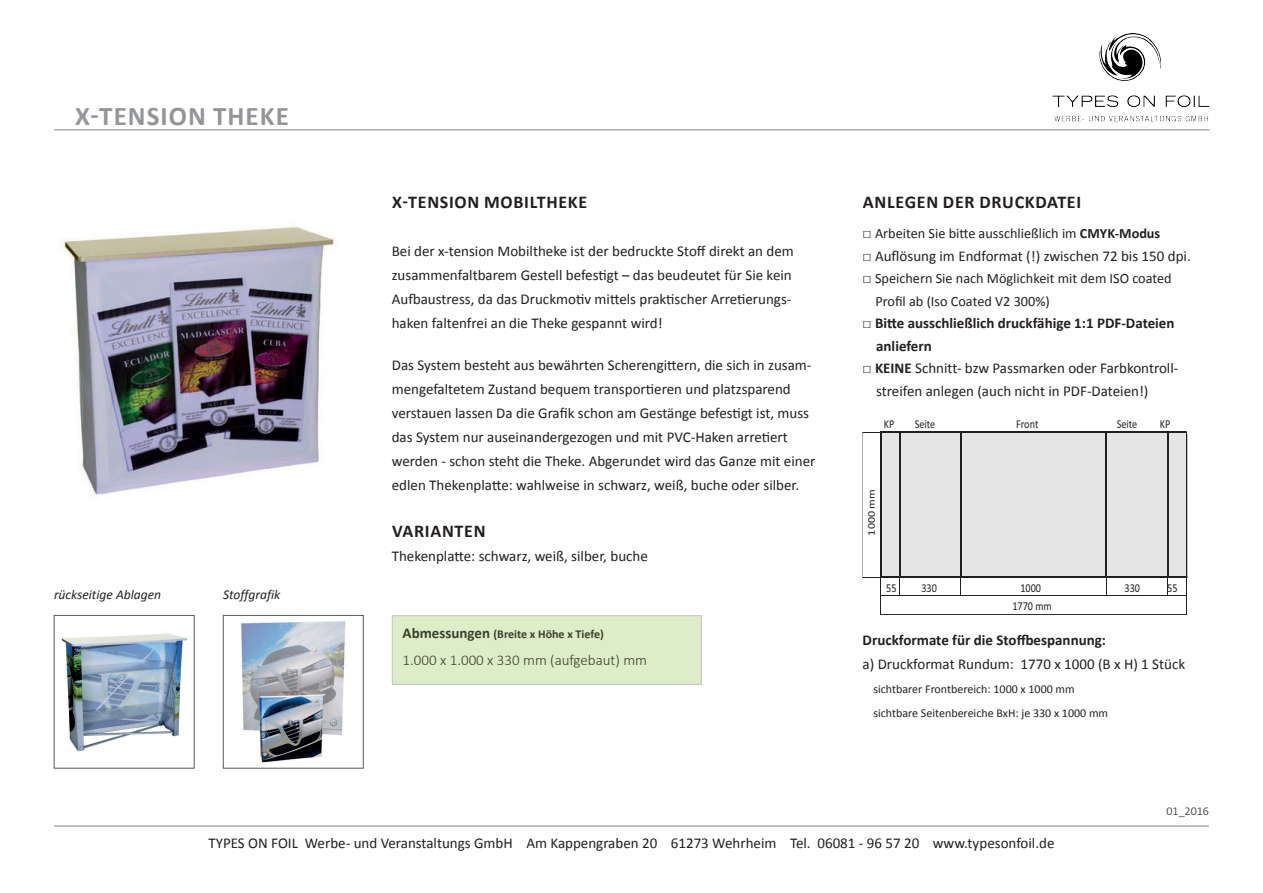
<style>
.page{position:relative;width:1263px;height:893px;background:#fff}
.page>*{position:absolute;margin:0;border:0;box-sizing:border-box;transform-origin:0 0}
.t1{font:700 27px "Calibri";letter-spacing:.04em;color:#939598}
.t2{font:700 18px "Calibri";letter-spacing:.04em;color:#231f20}
.t3{font:15px/24px "Calibri";color:#231f20}
.t4{font:700 15px/22.5px "Calibri";color:#231f20}
.t5{font:300 15px "Calibri";color:#231f20}
.t6{font:14.25px/22.5px "Calibri";color:#231f20}
.t7{font:italic 13.5px "Calibri";color:#231f20}
.t8{font:12px/24px "Calibri";color:#231f20}
.t9{font:12px "Calibri";color:#231f20;scale:.85 1}
.t10{font:700 12px "Calibri";color:#231f20}
.t11{font:300 12px "Calibri";color:#231f20}
.t12{font:10.2px "Calibri";color:#231f20;scale:1.18 1}
.s1{font-size:15px}
.s2{font-weight:700}
.s3{font-weight:400}
</style>
<div class="page">
<img style="left:1052px;top:34px;width:156px;height:88px">
<hr style="left:54px;top:826px;width:1155px;height:1px;background:#808285">
<hr style="left:54px;top:129px;width:1155px;height:1px;background:#808285">
<div style="left:392px;top:615px;width:310px;height:69px;background:#dcedc8"></div>
<img style="left:61px;top:633px;width:126px;height:119px">
<div style="left:54px;top:615px;width:140px;height:153px;border:1px solid #57585a"></div>
<img style="left:241px;top:621px;width:105px;height:142px">
<div style="left:223px;top:615px;width:140px;height:153px;border:1px solid #57585a"></div>
<img style="left:60px;top:226px;width:275px;height:270px">
<hr style="left:880px;top:431px;width:1px;height:147px;background:#231f20">
<hr style="left:881px;top:578px;width:1px;height:37px;background:#231f20">
<svg style="left:863px;top:432px;width:324px;height:164px;background:#dfdfdf"></svg>
<hr style="left:1187px;top:578px;width:1px;height:37px;background:#231f20">
<hr style="left:863px;top:432px;width:1px;height:145px;background:#231f20">
<hr style="left:881px;top:431px;width:306px;height:2px;background:#231f20">
<hr style="left:881px;top:577px;width:306px;height:1px;background:#231f20">
<hr style="left:881px;top:596px;width:306px;height:1px;background:#231f20">
<hr style="left:881px;top:614px;width:306px;height:1px;background:#231f20">
<h1 class="t1" style="left:75px;top:98px;width:215px">X-TENSION THEKE</h1>
<p class="t7" style="left:54px;top:585px;width:109px">rückseitige Ablagen</p>
<p class="t7" style="left:223px;top:585px;width:59px">Stoffgrafik</p>
<p class="t2" style="left:392px;top:191px;width:197px">X-TENSION MOBILTHEKE</p>
<p class="t3" style="left:392px;top:239px;width:404px">Bei der x-tension Mobiltheke ist der bedruckte Stoff direkt an dem zusammenfaltbarem Gestell befestigt – das beudeutet für Sie kein Aufbaustress, da das Druckmotiv mittels praktischer Arretierungs&shy;haken faltenfrei an die Theke gespannt wird!</p>
<p class="t3" style="left:392px;top:353px;width:425px">Das System besteht aus bewährten Scherengittern, die sich in zusam&shy;mengefaltetem Zustand bequem transportieren und platzsparend verstauen lassen Da die Grafik schon am Gestänge befestigt ist, muss das System nur auseinandergezogen und mit PVC-Haken arretiert werden - schon steht die Theke. Abgerundet wird das Ganze mit einer edlen Thekenplatte: wahlweise in schwarz, weiß, buche oder silber.</p>
<p class="t2" style="left:392px;top:519px;width:95px">VARIANTEN</p>
<p class="t3" style="left:392px;top:544px;width:258px">Thekenplatte: schwarz, weiß, silber, buche</p>
<p class="t10" style="left:403px;top:627px;width:203px"><span class="s1">Abmessungen</span> (Breite x Höhe x Tiefe)</p>
<p class="t5" style="left:403px;top:651px;width:246px">1.000 x 1.000 x 330 mm (aufgebaut) mm</p>
<p class="t2" style="left:863px;top:191px;width:220px">ANLEGEN DER DRUCKDATEI</p>
<p class="t6" style="left:863px;top:222px;width:299px"><span class="s1">□</span> Arbeiten Sie bitte ausschließlich im <span class="s2">CMYK-Modus</span></p>
<p class="t3" style="left:863px;top:244px;width:330px">□ Auflösung im Endformat (!) zwischen 72 bis 150 dpi.</p>
<p class="t6" style="left:875px;top:267px;width:298px;text-indent:-13px"><span class="s1">□</span> Speichern Sie nach Möglichkeit mit dem ISO coated<br>Profil ab (Iso Coated V2 300%)</p>
<p class="t4" style="left:876px;top:312px;width:300px;text-indent:-14px"><span class="s3">□</span> Bitte ausschließlich druckfähige 1:1 PDF-Dateien anliefern</p>
<p class="t3" style="left:876px;top:357px;width:304px;line-height:22.5px;text-indent:-14px">□ <span class="s2">KEINE</span> Schnitt- bzw Passmarken oder Farbkontroll&shy;streifen anlegen (auch nicht in PDF-Dateien!)</p>
<p class="t9" style="left:884px;top:416px;width:14px">KP</p>
<p class="t9" style="left:915px;top:416px;width:26px">Seite</p>
<p class="t9" style="left:1016px;top:416px;width:28px">Front</p>
<p class="t9" style="left:1117px;top:416px;width:26px">Seite</p>
<p class="t9" style="left:1160px;top:416px;width:14px">KP</p>
<p class="t12" style="left:865px;top:536px;width:41px;rotate:-90deg">1000 mm</p>
<p class="t9" style="left:886px;top:580px;width:14px">55</p>
<p class="t9" style="left:921px;top:580px;width:20px">330</p>
<p class="t9" style="left:1020px;top:580px;width:26px">1000</p>
<p class="t9" style="left:1124px;top:580px;width:20px">330</p>
<p class="t9" style="left:1167px;top:580px;width:14px">55</p>
<p class="t9" style="left:1012px;top:598px;width:48px">1770 mm</p>
<p class="t4" style="left:863px;top:629px;width:245px">Druckformate für die Stoffbespannung:</p>
<p class="t3" style="left:863px;top:652px;width:324px">a) Druckformat Rundum: 1770 x 1000 (B x H) 1 Stück</p>
<p class="t8" style="left:873px;top:677px;width:236px">sichtbarer Frontbereich: 1000 x 1000 mm sichtbare Seitenbereiche BxH: je 330 x 1000 mm</p>
<p class="t11" style="left:1166px;top:804px;width:44px">01_2016</p>
<p class="t3" style="left:208px;top:831px;width:847px">TYPES ON FOIL Werbe- und Veranstaltungs GmbH Am Kappengraben 20 61273 Wehrheim Tel. 06081 - 96 57 20 www.typesonfoil.de</p>
</div>
